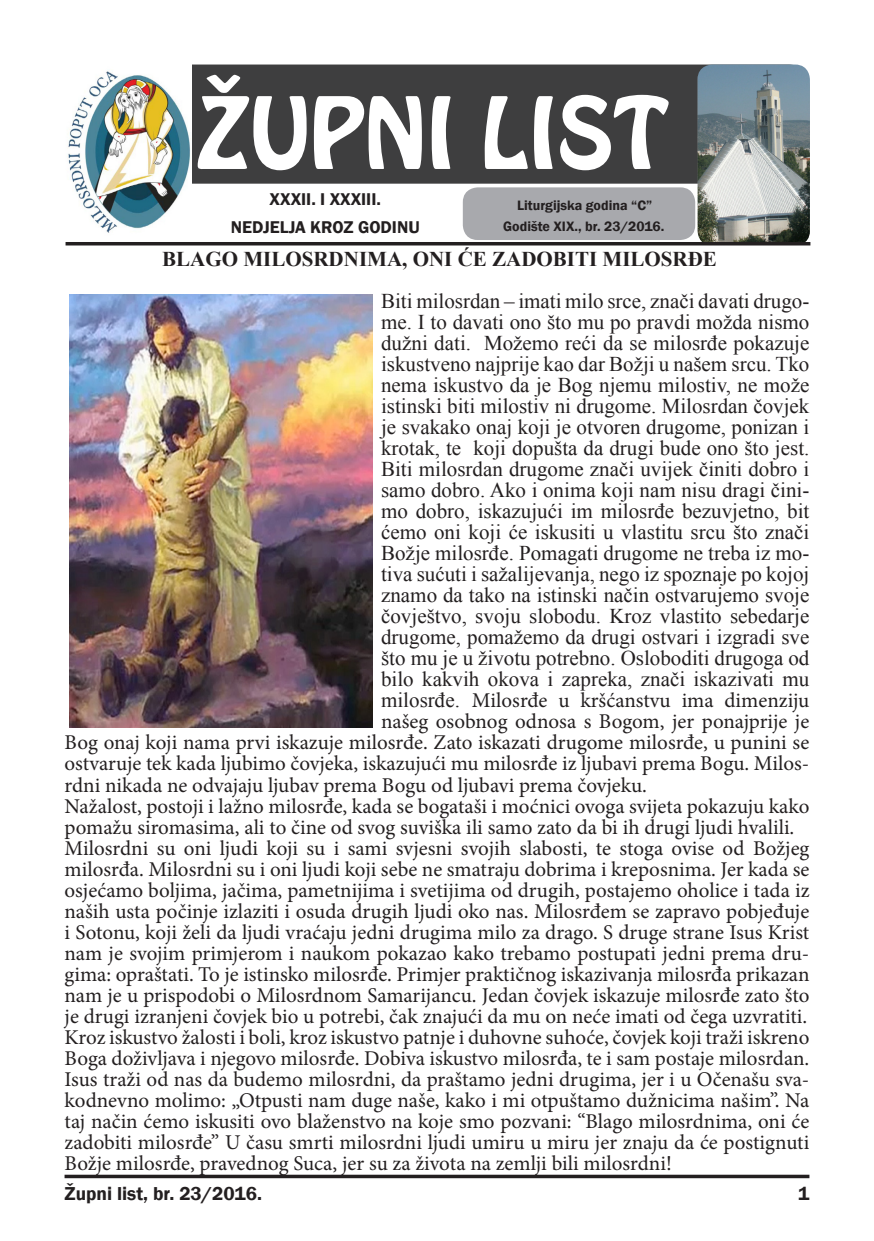
<style>
.page{position:relative;width:874px;height:1241px;background:#fff}
.page>*{position:absolute;margin:0;border:0;box-sizing:border-box;transform-origin:0 0}
.t1{font:87.5px "Hobo Std";color:#fff}
.t2{font:21px/21px "Minion Pro";color:#231f20;text-align:justify}
.t3{font:21px "Times New Roman";color:#231f20}
.t4{font:700 21px "Times New Roman";color:#231f20}
.Tekst{font:600 19.25px "Franklin Gothic";color:#231f20}
.Normalni_tekst{font:600 17.5px "Franklin Gothic";color:#231f20}
.Normalni_tekst-2{font:600 14px "Franklin Gothic";color:#231f20}
.s1{font-family:"Times New Roman"}
</style>
<div class="page">
<div style="left:462px;top:187px;width:232px;height:53px;background:#a8a9ad;border-radius:15px"></div>
<div style="left:64px;top:64px;width:745px;height:120px;background:#3e3e3f;border-radius:21px"></div>
<img style="left:697px;top:64px;width:112px;height:182px">
<hr style="left:64px;top:1174px;width:745px;height:3px;background:#231f20">
<hr style="left:65px;top:242px;width:745px;height:3px;background:#231f20">
<img style="left:64px;top:64px;width:127px;height:169px">
<img style="left:69px;top:294px;width:303px;height:433px">
<p class="t1" style="left:196px;top:73px;width:473px">ŽUPNI LIST</p>
<p class="Normalni_tekst" style="left:269px;top:188px;width:113px">XXXII. I XXXIII.</p>
<p class="Normalni_tekst" style="left:231px;top:216px;width:190px">NEDJELJA KROZ GODINU</p>
<p class="Normalni_tekst-2" style="left:517px;top:197px;width:136px">Liturgijska godina “C”</p>
<p class="Normalni_tekst-2" style="left:503px;top:218px;width:162px">Godište XIX., br. 23/2016.</p>
<p class="t4" style="left:162px;top:244px;width:556px">BLAGO MILOSRDNIMA, ONI ĆE ZADOBITI MILOSRĐE</p>
<p class="t3" style="left:381px;top:287px;width:429px">Biti milosrdan – imati milo srce, znači davati drugo-</p>
<p class="t3" style="left:381px;top:308px;width:429px">me. I to davati ono što mu po pravdi možda nismo</p>
<p class="t3" style="left:381px;top:329px;width:429px">dužni dati. Možemo reći da se milosrđe pokazuje</p>
<p class="t3" style="left:381px;top:350px;width:429px">iskustveno najprije kao dar Božji u našem srcu. Tko</p>
<p class="t3" style="left:381px;top:371px;width:429px">nema iskustvo da je Bog njemu milostiv, ne može</p>
<p class="t3" style="left:381px;top:392px;width:429px">istinski biti milostiv ni drugome. Milosrdan čovjek</p>
<p class="t3" style="left:381px;top:413px;width:429px">je svakako onaj koji je otvoren drugome, ponizan i</p>
<p class="t3" style="left:381px;top:434px;width:429px">krotak, te koji dopušta da drugi bude ono što jest.</p>
<p class="t3" style="left:381px;top:455px;width:429px">Biti milosrdan drugome znači uvijek činiti dobro i</p>
<p class="t3" style="left:381px;top:476px;width:429px">samo dobro. Ako i onima koji nam nisu dragi čini-</p>
<p class="t3" style="left:381px;top:497px;width:429px">mo dobro, iskazujući im milosrđe bezuvjetno, bit</p>
<p class="t3" style="left:381px;top:518px;width:429px">ćemo oni koji će iskusiti u vlastitu srcu što znači</p>
<p class="t3" style="left:381px;top:539px;width:429px">Božje milosrđe. Pomagati drugome ne treba iz mo-</p>
<p class="t3" style="left:381px;top:560px;width:429px">tiva sućuti i sažalijevanja, nego iz spoznaje po kojoj</p>
<p class="t3" style="left:381px;top:581px;width:429px">znamo da tako na istinski način ostvarujemo svoje</p>
<p class="t3" style="left:381px;top:602px;width:429px">čovještvo, svoju slobodu. Kroz vlastito sebedarje</p>
<p class="t3" style="left:381px;top:623px;width:429px">drugome, pomažemo da drugi ostvari i izgradi sve</p>
<p class="t3" style="left:381px;top:644px;width:429px">što mu je u životu potrebno. Osloboditi drugoga od</p>
<p class="t3" style="left:381px;top:665px;width:429px">bilo kakvih okova i zapreka, znači iskazivati mu</p>
<p class="t2" style="left:381px;top:690px;width:429px"><span class="s1">milosrđe.</span> Milosrđe u kršćanstvu ima dimenziju</p>
<p class="t2" style="left:381px;top:711px;width:429px">našeg osobnog odnosa s Bogom, jer ponajprije je</p>
<p class="t2" style="left:64px;top:732px;width:746px">Bog onaj koji nama prvi iskazuje milosrđe. Zato iskazati drugome milosrđe, u punini se</p>
<p class="t2" style="left:64px;top:753px;width:746px">ostvaruje tek kada ljubimo čovjeka, iskazujući mu milosrđe iz ljubavi prema Bogu. Milos-</p>
<p class="t2" style="left:64px;top:774px;width:583px">rdni nikada ne odvajaju ljubav prema Bogu od ljubavi prema čovjeku.</p>
<p class="t2" style="left:64px;top:795px;width:746px">Nažalost, postoji i lažno milosrđe, kada se bogataši i moćnici ovoga svijeta pokazuju kako pomažu siromasima, ali to čine od svog suviška ili samo zato da bi ih drugi ljudi hvalili.</p>
<p class="t2" style="left:64px;top:837px;width:746px">Milosrdni su oni ljudi koji su i sami svjesni svojih slabosti, te stoga ovise od Božjeg milosrđa. Milosrdni su i oni ljudi koji sebe ne smatraju dobrima i kreposnima. Jer kada se osjećamo boljima, jačima, pametnijima i svetijima od drugih, postajemo oholice i tada iz naših usta počinje izlaziti i osuda drugih ljudi oko nas. Milosrđem se zapravo pobjeđuje i Sotonu, koji želi da ljudi vraćaju jedni drugima milo za drago. S druge strane Isus Krist nam je svojim primjerom i naukom pokazao kako trebamo postupati jedni prema dru&shy;gima: opraštati. To je istinsko milosrđe. Primjer praktičnog iskazivanja milosrđa prikazan nam je u prispodobi o Milosrdnom Samarijancu. Jedan čovjek iskazuje milosrđe zato što je drugi izranjeni čovjek bio u potrebi, čak znajući da mu on neće imati od čega uzvratiti.</p>
<p class="t2" style="left:64px;top:1026px;width:746px">Kroz iskustvo žalosti i boli, kroz iskustvo patnje i duhovne suhoće, čovjek koji traži iskreno Boga doživljava i njegovo milosrđe. Dobiva iskustvo milosrđa, te i sam postaje milosrdan.<br>Isus traži od nas da budemo milosrdni, da praštamo jedni drugima, jer i u Očenašu sva&shy;kodnevno molimo: „Otpusti nam duge naše, kako i mi otpuštamo dužnicima našim”. Na taj način ćemo iskusiti ovo blaženstvo na koje smo pozvani: “Blago milosrdnima, oni će zadobiti milosrđe” U času smrti milosrdni ljudi umiru u miru jer znaju da će postignuti Božje milosrđe, pravednog Suca, jer su za života na zemlji bili milosrdni!</p>
<p class="Tekst" style="left:64px;top:1181px;width:199px">Župni list, br. 23/2016.</p>
<p class="Tekst" style="left:797px;top:1181px;width:13px">1</p>
</div>
